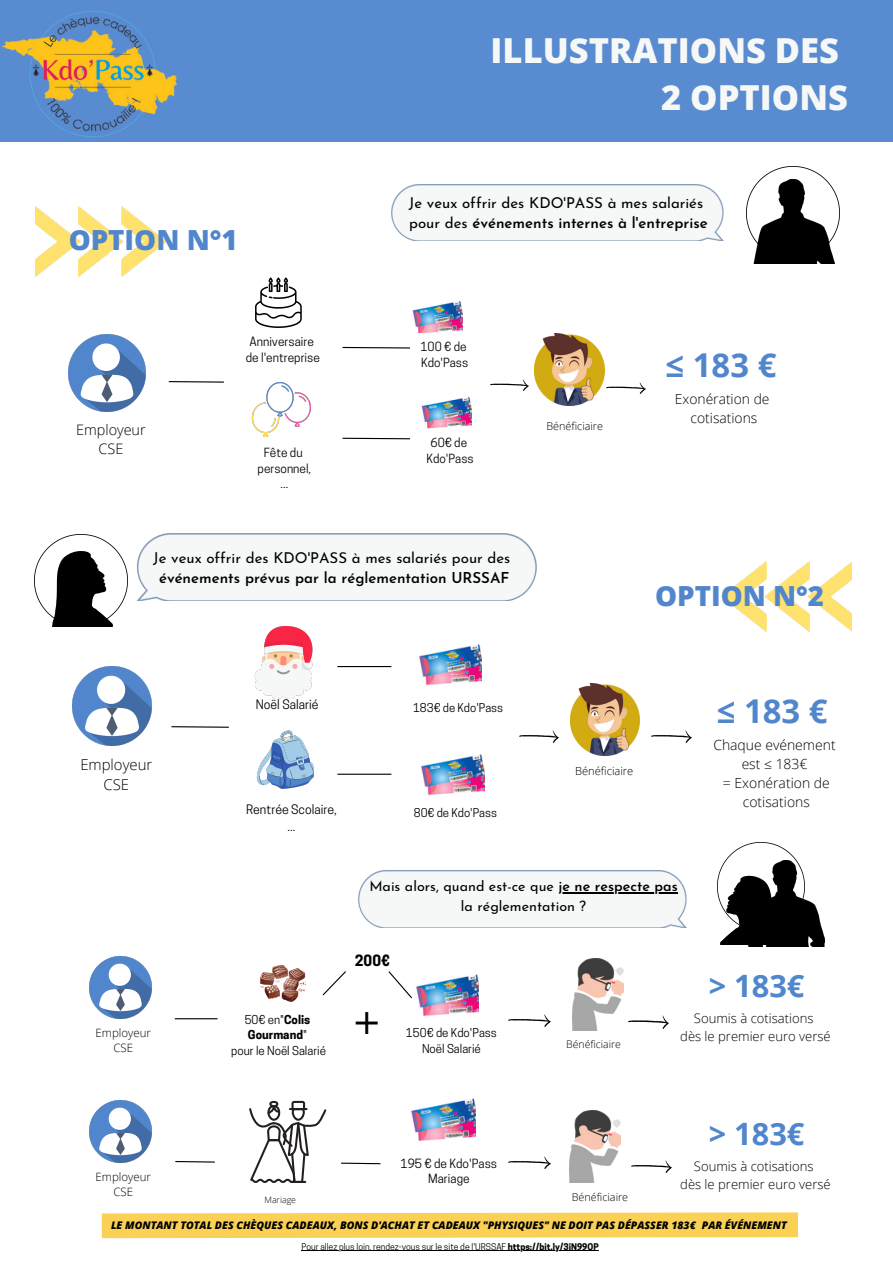
<style>
.page{position:relative;width:893px;height:1264px;background:#fff}
.page>*{position:absolute;margin:0;border:0;box-sizing:border-box;transform-origin:0 0}
.t1{font:43.5px "Cooper Hewitt";color:#000}
.t2{font:800 34.5px/47.2px "Open Sans";color:#f6f7f7;text-align:right}
.t3{font:700 32.85px "Open Sans";color:#5186cd}
.t4{font:700 30.75px "Open Sans";color:#5186cd}
.t5{font:800 27.75px "Open Sans";color:#5186cd}
.t6{font:15px/20.2px "Josefin Sans";color:#000}
.t7{font:600 15px "Josefin Sans";color:#000}
.t8{font:300 14.85px/19.8px "Open Sans";color:#000;text-align:center}
.t9{font:700 14.55px "Cooper Hewitt";color:#000}
.t10{font:300 14.4px/19.2px "Open Sans";color:#000;text-align:center}
.t11{font:14.25px/19.4px "Josefin Sans";color:#000;text-align:center}
.t12{font:300 13.95px/19px "Open Sans";color:#000;text-align:center}
.t13{font:300 13.8px/19.2px "Open Sans";color:#000;text-align:center}
.t14{font:300 13.05px/17.9px "Open Sans";color:#000;text-align:center}
.t15{font:12.3px/16.4px "Cooper Hewitt";color:#000;text-align:center}
.t16{font:12px/15.9px "Cooper Hewitt";color:#000;text-align:center}
.t17{font:11.85px/15.8px "Cooper Hewitt";color:#000;text-align:center}
.t18{font:11.55px/15.5px "Cooper Hewitt";color:#000;text-align:center}
.t19{font:11.4px "Cooper Hewitt";color:#000}
.t20{font:300 11.4px/15.3px "Open Sans";color:#000;text-align:center}
.t21{font:300 11.1px "Open Sans";color:#000}
.t22{font:300 10.8px "Open Sans";color:#000}
.t23{font:italic 800 10.5px "Open Sans";color:#000}
.t24{font:300 10.5px "Open Sans";color:#000}
.t25{font:8.7px "Cooper Hewitt";color:#000}
.t26{font:300 8.7px "Open Sans";color:#000}
.s1{font-weight:600}
.s2{font-weight:700}
</style>
<div class="page">
<div style="left:0;top:0;width:892px;height:142px;background:#588bcf"></div>
<img style="left:2px;top:11px;width:175px;height:125px">
<img style="left:36px;top:206px;width:130px;height:70px">
<img style="left:490px;top:379px;width:38px;height:11px">
<img style="left:606px;top:382px;width:39px;height:12px">
<img style="left:412px;top:301px;width:50px;height:33px">
<img style="left:421px;top:396px;width:50px;height:33px">
<img style="left:255px;top:278px;width:46px;height:49px">
<svg style="left:342px;top:437px;width:68px;height:3px"></svg>
<svg style="left:168px;top:381px;width:56px;height:2px"></svg>
<svg style="left:342px;top:346px;width:68px;height:3px"></svg>
<img style="left:252px;top:382px;width:58px;height:55px">
<img style="left:753px;top:259px;width:81px;height:4px">
<img style="left:747px;top:877px;width:77px;height:69px">
<img style="left:391px;top:185px;width:333px;height:56px">
<img style="left:68px;top:334px;width:78px;height:78px">
<img style="left:136px;top:533px;width:400px;height:67px">
<img style="left:720px;top:930px;width:55px;height:14px">
<img style="left:721px;top:562px;width:130px;height:69px">
<img style="left:421px;top:754px;width:63px;height:42px">
<img style="left:419px;top:644px;width:62px;height:42px">
<img style="left:651px;top:730px;width:40px;height:13px">
<img style="left:72px;top:666px;width:80px;height:79px">
<svg style="left:171px;top:726px;width:58px;height:2px"></svg>
<img style="left:254px;top:627px;width:59px;height:72px">
<img style="left:257px;top:730px;width:56px;height:59px">
<hr style="left:337px;top:666px;width:54px;height:1px;background:#000">
<img style="left:519px;top:730px;width:39px;height:13px">
<img style="left:358px;top:870px;width:329px;height:57px">
<img style="left:416px;top:974px;width:62px;height:43px">
<hr style="left:175px;top:1018px;width:42px;height:1px;background:#000">
<svg style="left:322px;top:971px;width:24px;height:25px"></svg>
<svg style="left:388px;top:971px;width:24px;height:28px"></svg>
<img style="left:628px;top:1015px;width:40px;height:13px">
<img style="left:631px;top:1160px;width:41px;height:12px">
<img style="left:261px;top:965px;width:45px;height:36px">
<img style="left:89px;top:1100px;width:62px;height:62px">
<img style="left:89px;top:956px;width:62px;height:62px">
<hr style="left:337px;top:773px;width:54px;height:1px;background:#000">
<img style="left:573px;top:958px;width:50px;height:72px">
<img style="left:569px;top:1110px;width:51px;height:72px">
<img style="left:35px;top:534px;width:92px;height:93px">
<img style="left:746px;top:167px;width:93px;height:92px">
<img style="left:717px;top:842px;width:87px;height:88px">
<img style="left:411px;top:1098px;width:64px;height:44px">
<svg style="left:341px;top:1162px;width:40px;height:2px"></svg>
<svg style="left:175px;top:1161px;width:40px;height:2px"></svg>
<svg style="left:249px;top:1100px;width:77px;height:82px"></svg>
<img style="left:509px;top:1156px;width:41px;height:12px">
<img style="left:509px;top:1014px;width:41px;height:12px">
<svg style="left:101px;top:1212px;width:698px;height:27px"></svg>
<img style="left:535px;top:333px;width:69px;height:72px">
<hr style="left:558px;top:892px;width:119px;height:1px;background:#000">
<img style="left:570px;top:683px;width:69px;height:72px">
<hr style="left:301px;top:1250px;width:207px;height:1px;background:#000">
<hr style="left:508px;top:1250px;width:90px;height:1px;background:#000">
<h3 class="t5" style="left:69px;top:220px;width:170px">OPTION N°1</h3>
<p class="t10" style="left:76px;top:419px;width:71px">Employeur<br>CSE</p>
<p class="t17" style="left:246px;top:335px;width:76px">Anniversaire de l'entreprise</p>
<p class="t17" style="left:257px;top:446px;width:55px">Fête du personnel, ...</p>
<h2 class="t2" style="left:490px;top:26px;width:359px">ILLUSTRATIONS DES<br>2 OPTIONS</h2>
<p class="t6" style="left:409px;top:194px;width:300px">Je veux offrir des KDO'PASS à mes salariés pour des <span class="s1">événements internes à l'entreprise</span></p>
<p class="t17" style="left:420px;top:340px;width:49px;text-align:left">100 € de<br>Kdo'Pass</p>
<p class="t17" style="left:426px;top:436px;width:49px">60€ de<br>Kdo'Pass</p>
<p class="t22" style="left:546px;top:419px;width:58px">Bénéficiaire</p>
<h3 class="t3" style="left:665px;top:342px;width:112px">≤ 183 €</h3>
<p class="t13" style="left:674px;top:389px;width:96px">Exonération de cotisations</p>
<p class="t6" style="left:153px;top:549px;width:358px">Je veux offrir des KDO'PASS à mes salariés pour des</p>
<p class="t7" style="left:159px;top:572px;width:352px">événements prévus par la réglementation URSSAF</p>
<p class="t8" style="left:80px;top:754px;width:73px">Employeur<br>CSE</p>
<p class="t15" style="left:256px;top:698px;width:64px">Noël Salarié</p>
<p class="t15" style="left:246px;top:803px;width:92px">Rentrée Scolaire, ...</p>
<p class="t19" style="left:413px;top:703px;width:92px">183€ de Kdo'Pass</p>
<p class="t19" style="left:414px;top:808px;width:85px">80€ de Kdo'Pass</p>
<h3 class="t5" style="left:655px;top:576px;width:170px">OPTION N°2</h3>
<p class="t21" style="left:575px;top:763px;width:60px">Bénéficiaire</p>
<h3 class="t3" style="left:716px;top:687px;width:112px">≤ 183 €</h3>
<p class="t12" style="left:713px;top:735px;width:124px">Chaque evénement est ≤ 183€<br>= Exonération de cotisations</p>
<p class="t11" style="left:369px;top:878px;width:310px">Mais alors, quand est-ce que <span class="s1">je ne respecte pas </span>la réglementation ?</p>
<p class="t9" style="left:355px;top:955px;width:36px">200€</p>
<h1 class="t1" style="left:354px;top:1007px;width:28px">+</h1>
<p class="t18" style="left:231px;top:1013px;width:96px">50€ en"<span class="s2">Colis<br>Gourmand</span>"<br>pour le Noël Salarié</p>
<p class="t20" style="left:96px;top:1024px;width:57px">Employeur<br>CSE</p>
<p class="t24" style="left:566px;top:1036px;width:56px">Bénéficiaire</p>
<p class="t18" style="left:406px;top:1026px;width:93px">150€ de Kdo'Pass<br>Noël Salarié</p>
<p class="t20" style="left:96px;top:1168px;width:57px">Employeur<br>CSE</p>
<p class="t26" style="left:264px;top:1193px;width:33px">Mariage</p>
<p class="t16" style="left:400px;top:1156px;width:98px">195 € de Kdo'Pass<br>Mariage</p>
<p class="t22" style="left:571px;top:1189px;width:58px">Bénéficiaire</p>
<h3 class="t4" style="left:708px;top:964px;width:97px">&gt; 183€</h3>
<p class="t14" style="left:680px;top:1008px;width:152px">Soumis à cotisations<br>dès le premier euro versé</p>
<h3 class="t4" style="left:708px;top:1112px;width:97px">&gt; 183€</h3>
<p class="t14" style="left:680px;top:1156px;width:152px">Soumis à cotisations<br>dès le premier euro versé</p>
<p class="t23" style="left:111px;top:1217px;width:677px">LE MONTANT TOTAL DES CHÈQUES CADEAUX, BONS D'ACHAT ET CADEAUX "PHYSIQUES" NE DOIT PAS DÉPASSER 183€ PAR ÉVÉNEMENT</p>
<p class="t25" style="left:301px;top:1243px;width:298px">Pour allez plus loin, rendez-vous sur le site de l'URSSAF <span class="s2">https://bit.ly/3iN99OP</span></p>
</div>
